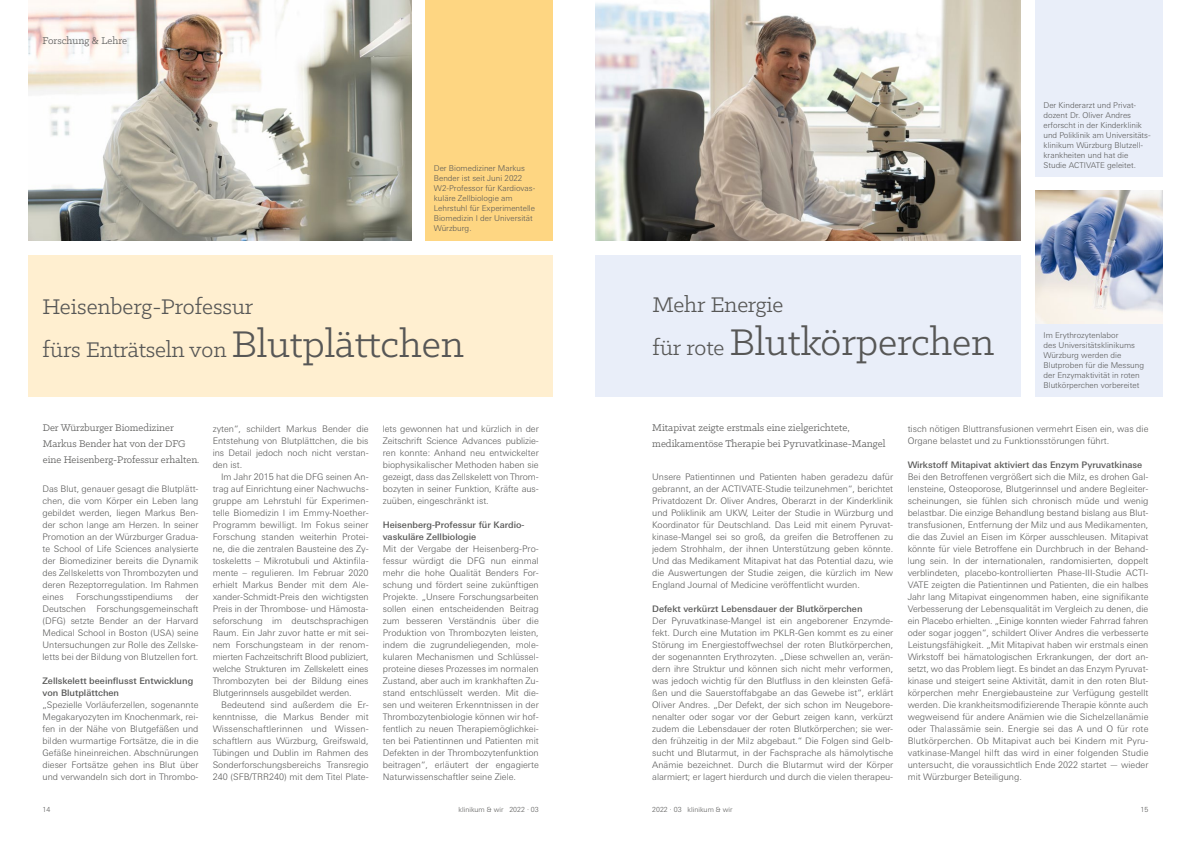
<style>
.page{position:relative;width:1191px;height:842px;background:#fff}
.page>*{position:absolute;margin:0;border:0;box-sizing:border-box;transform-origin:0 0}
.t1{font:42px "Klinic Slab";color:#575756}
.t2{font:24px/43px "Klinic Slab";letter-spacing:-.01em;color:#575756}
.t3{font:11px/16px "Klinic Slab";color:#575756}
.t4{font:10.8px/16px "Klinic Slab";color:#575756}
.t5{font:300 9px/12px "Univers Next Pro";color:#575756;text-align:justify}
.t6{font:500 9px/12px "Univers Next Pro";color:#575756}
.t7{font:300 8px/10px "Univers Next Pro";color:#575756}
.t8{font:300 7px "Univers Next Pro";color:#575756}
.s1{font-size:42px}
.s2{font-size:24px}
</style>
<div class="page">
<div style="left:28px;top:255px;width:525px;height:142px;background:#ffefd0"></div>
<div style="left:425px;top:0;width:128px;height:241px;background:#fed682"></div>
<div style="left:1035px;top:192px;width:127px;height:205px;background:#e9eef9"></div>
<div style="left:595px;top:255px;width:425px;height:142px;background:#e9eef9"></div>
<div style="left:1035px;top:0;width:127px;height:176px;background:#e9eef9"></div>
<img style="left:28px;top:0;width:383px;height:241px">
<img style="left:1035px;top:191px;width:127px;height:133px">
<img style="left:595px;top:0;width:425px;height:241px">
<p class="t3" style="left:43px;top:32px;width:86px">Forschung &amp; Lehre</p>
<p class="t7" style="left:434px;top:163px;width:103px">Der Biomediziner Markus<br>Bender ist seit Juni 2022<br>W2-Professor für Kardiovas&shy;kuläre Zellbiologie am<br>Lehrstuhl für Experimentelle<br>Biomedizin I der Universität<br>Würzburg.</p>
<h2 class="t2" style="left:43px;top:284px;width:423px">Heisenberg-Professur<br>fürs Enträtseln von <span class="s1">Blutplättchen</span></h2>
<p class="t4" style="left:43px;top:419px;width:158px">Der Würzburger Biomediziner<br>Markus Bender hat von der DFG eine Heisenberg-Professur erhalten.</p>
<p class="t5" style="left:213px;top:423px;width:157px">zyten“, schildert Markus Bender die Entstehung von Blutplättchen, die bis ins Detail jedoch noch nicht verstan&shy;den ist.</p>
<p class="t5" style="left:213px;top:471px;width:157px;text-indent:9px">Im Jahr 2015 hat die DFG seinen An&shy;trag auf Einrichtung einer Nachwuchs&shy;gruppe am Lehrstuhl für Experimen&shy;telle Biomedizin I im Emmy-Noether-Programm bewilligt. Im Fokus seiner Forschung standen weiterhin Protei&shy;ne, die die zentralen Bausteine des Zy&shy;toskeletts – Mikrotubuli und Aktinfila&shy;mente – regulieren. Im Februar 2020 erhielt Markus Bender mit dem Ale&shy;xander-Schmidt-Preis den wichtigsten Preis in der Thrombose- und Hämosta&shy;seforschung im deutschsprachigen Raum. Ein Jahr zuvor hatte er mit sei&shy;nem Forschungsteam in der renom&shy;mierten Fachzeitschrift Blood publiziert, welche Strukturen im Zellskelett eines Thrombozyten bei der Bildung eines Blutgerinnsels ausgebildet werden.</p>
<p class="t5" style="left:213px;top:699px;width:157px;text-indent:9px">Bedeutend sind außerdem die Er&shy;kenntnisse, die Markus Bender mit Wissenschaftlerinnen und Wissen&shy;schaftlern aus Würzburg, Greifswald, Tübingen und Dublin im Rahmen des Sonderforschungsbereichs Transregio 240 (SFB/TRR240) mit dem Titel Plate-</p>
<p class="t5" style="left:43px;top:483px;width:157px">Das Blut, genauer gesagt die Blutplätt&shy;chen, die vom Körper ein Leben lang gebildet werden, liegen Markus Ben&shy;der schon lange am Herzen. In seiner Promotion an der Würzburger Gradua&shy;te School of Life Sciences analysierte der Biomediziner bereits die Dynamik des Zellskeletts von Thrombozyten und deren Rezeptorregulation. Im Rahmen eines</p>
<p class="t5" style="left:43px;top:591px;width:157px;text-indent:143px">der Deutschen Forschungsgemeinschaft (DFG) setzte Bender an der Harvard Medical School in Boston (USA) seine Untersuchungen zur Rolle des Zellske&shy;letts bei der Bildung von Blutzellen fort.</p>
<p class="t6" style="left:43px;top:675px;width:152px">Zellskelett beeinflusst Entwicklung von Blutplättchen</p>
<p class="t5" style="left:43px;top:699px;width:157px">„Spezielle Vorläuferzellen, sogenannte Megakaryozyten im Knochenmark, rei&shy;fen in der Nähe von Blutgefäßen und bilden wurmartige Fortsätze, die in die Gefäße hineinreichen. Abschnürungen dieser Fortsätze gehen ins Blut über und verwandeln sich dort in Thrombo-</p>
<p class="t5" style="left:76px;top:591px;width:98px">Forschungsstipendiums</p>
<p class="t5" style="left:383px;top:423px;width:157px">lets gewonnen hat und kürzlich in der Zeitschrift Science Advances publizie&shy;ren konnte: Anhand neu entwickelter biophysikalischer Methoden haben sie gezeigt, dass das Zellskelett von Throm&shy;bozyten in seiner Funktion, Kräfte aus&shy;zuüben, eingeschränkt ist.</p>
<p class="t6" style="left:383px;top:519px;width:143px">Heisenberg-Professur für Kardio&shy;vaskuläre Zellbiologie</p>
<p class="t5" style="left:383px;top:543px;width:157px">Mit der Vergabe der Heisenberg-Pro&shy;fessur würdigt die DFG nun einmal mehr die hohe Qualität Benders For&shy;schung und fördert seine zukünftigen Projekte. „Unsere Forschungsarbeiten sollen einen entscheidenden Beitrag zum besseren Verständnis über die Produktion von Thrombozyten leisten, indem die zugrundeliegenden, mole&shy;kularen Mechanismen und Schlüssel&shy;proteine dieses Prozesses im normalen Zustand, aber auch im krankhaften Zu&shy;stand entschlüsselt werden. Mit die&shy;sen und weiteren Erkenntnissen in der Thrombozytenbiologie können wir hof&shy;fentlich zu neuen Therapiemöglichkei&shy;ten bei Patientinnen und Patienten mit Defekten in der Thrombozytenfunktion beitragen“, erläutert der engagierte Naturwissenschaftler seine Ziele.</p>
<p class="t7" style="left:1043px;top:100px;width:109px">Der Kinderarzt und Privat&shy;dozent Dr. Oliver Andres erforscht in der Kinderklinik und Poliklinik am Universitäts&shy;klinikum Würzburg Blutzell&shy;krankheiten und hat die<br>Studie ACTIVATE geleitet.</p>
<h2 class="t2" style="left:652px;top:283px;width:132px">Mehr Energie</h2>
<h1 class="t1" style="left:652px;top:316px;width:343px"><span class="s2">für rote</span> Blutkörperchen</h1>
<p class="t7" style="left:1043px;top:330px;width:102px">Im Erythrozytenlabor<br>des Universitätsklinikums<br>Würzburg werden die<br>Blutproben für die Messung der Enzymaktivität in roten<br>Blutkörperchen vorbereitet</p>
<p class="t3" style="left:652px;top:419px;width:235px">Mitapivat zeigte erstmals eine zielgerichtete, medikamentöse Therapie bei Pyruvatkinase-Mangel</p>
<p class="t5" style="left:907px;top:423px;width:242px">tisch nötigen Bluttransfusionen vermehrt Eisen ein, was die<br>Organe belastet und zu Funktionsstörungen führt.</p>
<p class="t6" style="left:907px;top:459px;width:236px">Wirkstoff Mitapivat aktiviert das Enzym Pyruvatkinase</p>
<p class="t5" style="left:907px;top:471px;width:242px">Bei den Betroffenen vergrößert sich die Milz, es drohen Gal&shy;lensteine, Osteoporose, Blutgerinnsel und andere Begleiter&shy;scheinungen, sie fühlen sich chronisch müde und wenig belastbar. Die einzige Behandlung bestand bislang aus Blut&shy;transfusionen, Entfernung der Milz und aus Medikamenten, die das Zuviel an Eisen im Körper ausschleusen. Mitapivat könnte für viele Betroffene ein Durchbruch in der Behand&shy;lung sein. In der internationalen, randomisierten, doppelt verblindeten, placebo-kontrollierten Phase-III-Studie ACTI-VATE zeigten die Patientinnen und Patienten, die ein halbes Jahr lang Mitapivat eingenommen haben, eine signifikante Verbesserung der Lebensqualität im Vergleich zu denen, die ein Placebo erhielten. „Einige konnten wieder Fahrrad fahren oder sogar joggen“, schildert Oliver Andres die verbesserte Leistungsfähigkeit. „Mit Mitapivat haben wir erstmals einen Wirkstoff bei hämatologischen Erkrankungen, der dort an&shy;setzt, wo das Problem liegt. Es bindet an das Enzym Pyruvat&shy;kinase und steigert seine Aktivität, damit in den roten Blut&shy;körperchen mehr Energiebausteine zur Verfügung gestellt werden. Die krankheitsmodifizierende Therapie könnte auch wegweisend für andere Anämien wie die Sichelzellanämie oder Thalassämie sein. Energie sei das A und O für rote Blutkörperchen. Ob Mitapivat auch bei Kindern mit Pyru&shy;vatkinase-Mangel hilft das wird in einer folgenden Studie untersucht, die voraussichtlich Ende 2022 startet — wieder mit Würzburger Beteiligung.</p>
<p class="t5" style="left:652px;top:471px;width:242px">Unsere Patientinnen und Patienten haben geradezu dafür gebrannt, an der ACTIVATE-Studie teilzunehmen“, berichtet Privatdozent Dr. Oliver Andres, Oberarzt in der Kinderklinik und Poliklinik am UKW, Leiter der Studie in Würzburg und Koordinator für Deutschland. Das Leid mit einem Pyruvat&shy;kinase-Mangel sei so groß, da greifen die Betroffenen zu jedem Strohhalm, der ihnen Unterstützung geben könnte.<br>Und das Medikament Mitapivat hat das Potential dazu, wie die Auswertungen der Studie zeigen, die kürzlich im New England Journal of Medicine veröffentlicht wurden.</p>
<p class="t6" style="left:652px;top:603px;width:212px">Defekt verkürzt Lebensdauer der Blutkörperchen</p>
<p class="t5" style="left:652px;top:615px;width:242px">Der Pyruvatkinase-Mangel ist ein angeborener Enzymde&shy;fekt. Durch eine Mutation im PKLR-Gen kommt es zu einer Störung im Energiestoffwechsel der roten Blutkörperchen, der sogenannten Erythrozyten. „Diese schwellen an, verän&shy;dern ihre Struktur und können sich nicht mehr verformen, was jedoch wichtig für den Blutfluss in den kleinsten Gefä&shy;ßen und die Sauerstoffabgabe an das Gewebe ist“, erklärt Oliver Andres. „Der Defekt, der sich schon im Neugebore&shy;nenalter oder sogar vor der Geburt zeigen kann, verkürzt zudem die Lebensdauer der roten Blutkörperchen; sie wer&shy;den frühzeitig in der Milz abgebaut.“ Die Folgen sind Gelb&shy;sucht und Blutarmut, in der Fachsprache als hämolytische Anämie bezeichnet. Durch die Blutarmut wird der Körper alarmiert; er lagert hierdurch und durch die vielen therapeu-</p>
<p class="t8" style="left:43px;top:805px;width:9px">14</p>
<p class="t8" style="left:458px;top:805px;width:82px">klinikum &amp; wir 2022 · 03</p>
<p class="t8" style="left:652px;top:805px;width:82px">2022 · 03 klinikum &amp; wir</p>
<p class="t8" style="left:1140px;top:805px;width:9px">15</p>
</div>
